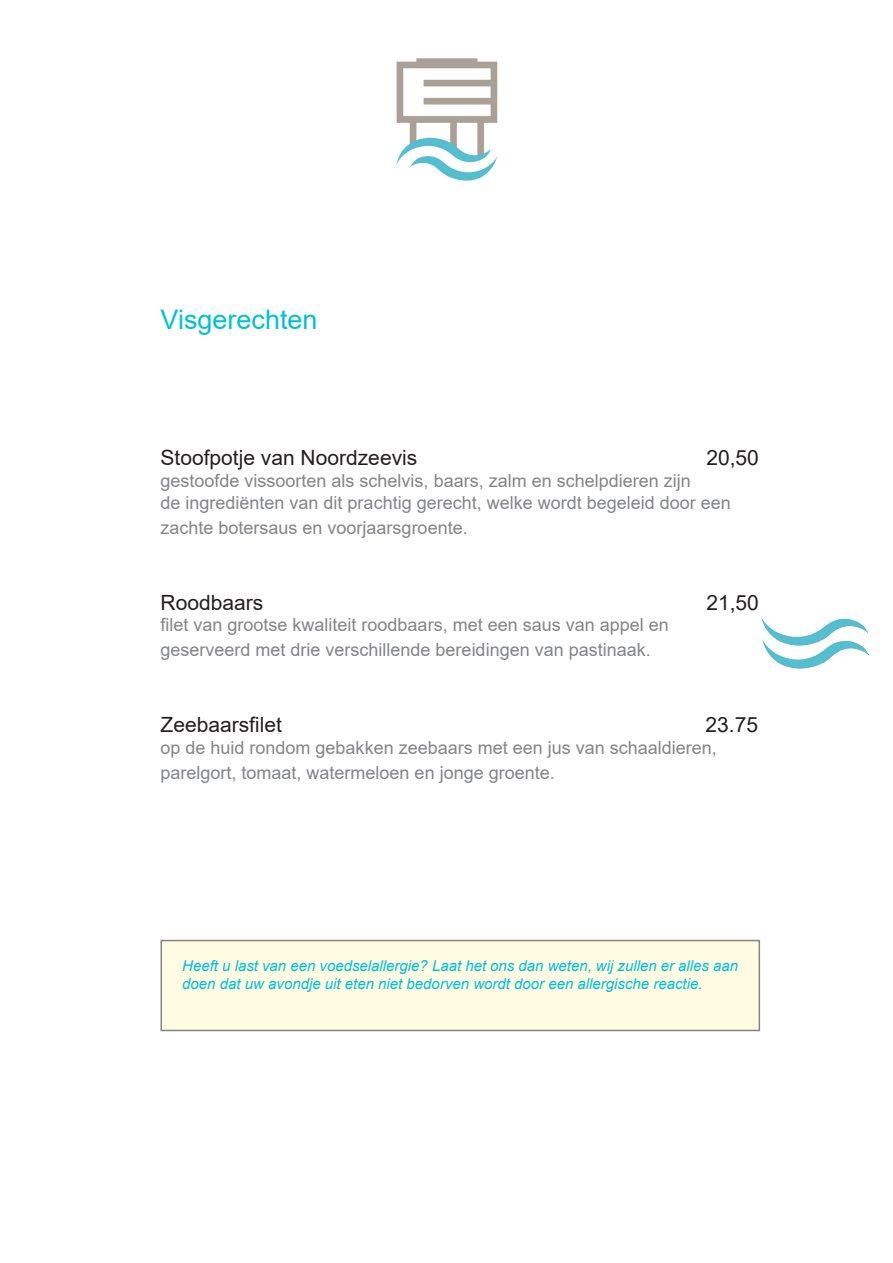
<style>
.page{position:relative;width:893px;height:1263px;background:#fff}
.page>*{position:absolute;margin:0;border:0;box-sizing:border-box;transform-origin:0 0}
.t1{font:27px "Arial";color:#00bfd7}
.t2{font:21px "Arial";color:#231f20}
.t3{font:18px/25.2px "Arial";color:#828487}
.t4{font:italic 15px/18px "Arial";color:#00bfd7}
</style>
<div class="page">
<img style="left:761px;top:617px;width:106px;height:22px">
<img style="left:396px;top:58px;width:102px;height:123px">
<img style="left:762px;top:639px;width:107px;height:29px">
<div style="left:161px;top:940px;width:599px;height:91px;background:#fffce1;border:2px solid #828487"></div>
<p class="t1" style="left:161px;top:301px;width:159px">Visgerechten</p>
<p class="t2" style="left:161px;top:444px;width:258px">Stoofpotje van Noordzeevis</p>
<p class="t2" style="left:706px;top:444px;width:54px">20,50</p>
<p class="t3" style="left:161px;top:468px;width:532px">gestoofde vissoorten als schelvis, baars, zalm en schelpdieren zijn</p>
<p class="t3" style="left:161px;top:490px;width:572px">de ingrediënten van dit prachtig gerecht, welke wordt begeleid door een zachte botersaus en voorjaarsgroente.</p>
<p class="t2" style="left:161px;top:588px;width:104px">Roodbaars</p>
<p class="t2" style="left:706px;top:588px;width:54px">21,50</p>
<p class="t3" style="left:161px;top:612px;width:510px">filet van grootse kwaliteit roodbaars, met een saus van appel en</p>
<p class="t3" style="left:161px;top:637px;width:492px">geserveerd met drie verschillende bereidingen van pastinaak.</p>
<p class="t2" style="left:161px;top:710px;width:123px">Zeebaarsfilet</p>
<p class="t2" style="left:706px;top:710px;width:54px">23.75</p>
<p class="t3" style="left:161px;top:734px;width:558px">op de huid rondom gebakken zeebaars met een jus van schaaldieren,</p>
<p class="t3" style="left:161px;top:760px;width:396px">parelgort, tomaat, watermeloen en jonge groente.</p>
<p class="t4" style="left:182px;top:957px;width:557px">Heeft u last van een voedselallergie? Laat het ons dan weten, wij zullen er alles aan doen dat uw avondje uit eten niet bedorven wordt door een allergische reactie.</p>
</div>
